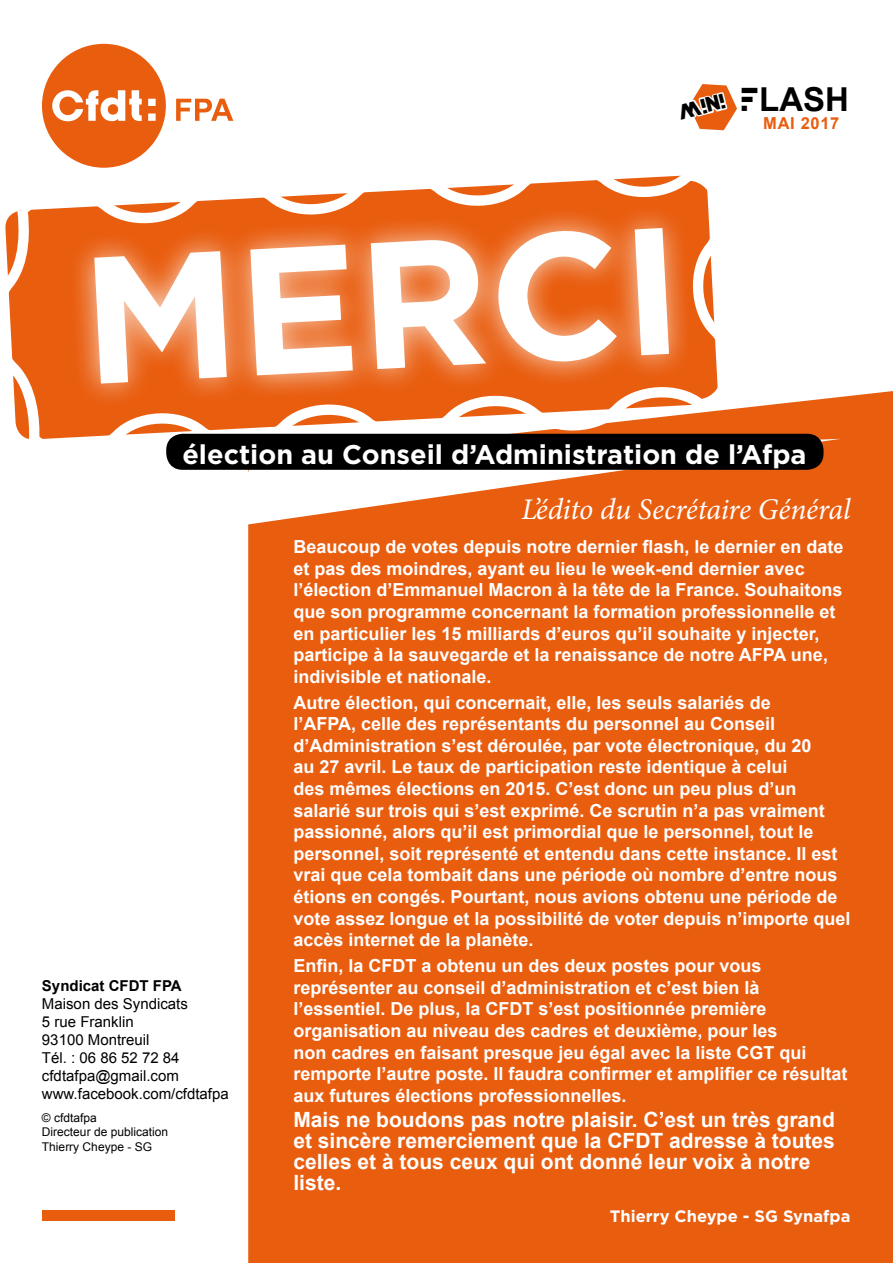
<style>
.page{position:relative;width:893px;height:1263px;background:#fff}
.page>*{position:absolute;margin:0;border:0;box-sizing:border-box;transform-origin:0 0}
.t1{font:700 180px "Gotham";color:#fff}
.t2{font:700 33px "Arial";color:#000}
.t3{font:italic 30px "Minion Pro";letter-spacing:-.01em;color:#fff}
.t4{font:700 27px "Gotham";color:#fff}
.t5{font:700 21px/21px "Arial";color:#fff}
.t6{font:900 condensed 21px "CFDT";color:#000}
.t7{font:700 18px/21.6px "Arial";color:#fff}
.t8{font:700 16.5px "Gotham";color:#fff}
.t9{font:700 16.5px "Arial";letter-spacing:.04em;color:#e95d0f}
.t10{font:15px/18px "Arial";color:#000}
.t11{font:700 15px "Arial";color:#000}
.t12{font:12px/14.4px "Arial";color:#000}
.s1{font-family:"CFDT";font-weight:900;font-stretch:condensed}
</style>
<div class="page">
<svg style="left:690px;top:84px;width:47px;height:46px"></svg>
<svg style="left:42px;top:43px;width:124px;height:104px"></svg>
<div style="left:108px;top:104px;width:10px;height:11px;background:#e95d0f;border-radius:50%"></div>
<svg style="left:176px;top:99px;width:57px;height:22px"></svg>
<div style="left:42px;top:1209px;width:132px;height:11px;background:#e95d0f"></div>
<div style="left:248px;top:391px;width:645px;height:872px;background:#e95d0f"></div>
<svg style="left:248px;top:439px;width:593px;height:88px;fill:#e95d0f"></svg>
<svg style="left:5px;top:147px;width:738px;height:316px"></svg>
<svg style="left:65px;top:198px;width:633px;height:217px;background:#ee854a"></svg>
<div style="left:166px;top:434px;width:657px;height:36px;background:#000;border-radius:16px"></div>
<p class="t6" style="left:675px;top:101px;width:49px;rotate:-14deg">Mini</p>
<h2 class="t2" style="left:740px;top:77px;width:111px"><span class="s1">F</span>LASH</h2>
<p class="t9" style="left:763px;top:112px;width:78px">MAI 2017</p>
<h1 class="t1" style="left:77px;top:217px;width:602px;rotate:-3deg">MERCI</h1>
<h3 class="t4" style="left:182px;top:439px;width:626px">élection au Conseil d’Administration de l’Afpa</h3>
<h3 class="t3" style="left:521px;top:489px;width:330px">L’édito du Secrétaire Général</h3>
<p class="t11" style="left:42px;top:976px;width:141px">Syndicat CFDT FPA</p>
<p class="t10" style="left:42px;top:995px;width:188px">Maison des Syndicats<br>5 rue Franklin<br>93100 Montreuil<br>Tél. : 06 86 52 72 84 cfdtafpa@gmail.com www.facebook.com/cfdtafpa</p>
<p class="t12" style="left:42px;top:1111px;width:128px">© cfdtafpa<br>Directeur de publication<br>Thierry Cheype - SG</p>
<p class="t7" style="left:293px;top:537px;width:552px">Beaucoup de votes depuis notre dernier flash, le dernier en date et pas des moindres, ayant eu lieu le week-end dernier avec l’élection d’Emmanuel Macron à la tête de la France. Souhaitons que son programme concernant la formation professionnelle et en particulier les 15 milliards d’euros qu’il souhaite y injecter, participe à la sauvegarde et la renaissance de notre AFPA une, indivisible et nationale.</p>
<p class="t7" style="left:293px;top:692px;width:559px">Autre élection, qui concernait, elle, les seuls salariés de<br>l’AFPA, celle des représentants du personnel au Conseil d’Administration s’est déroulée, par vote électronique, du 20<br>au 27 avril. Le taux de participation reste identique à celui<br>des mêmes élections en 2015. C’est donc un peu plus d’un salarié sur trois qui s’est exprimé. Ce scrutin n’a pas vraiment passionné, alors qu’il est primordial que le personnel, tout le personnel, soit représenté et entendu dans cette instance. Il est vrai que cela tombait dans une période où nombre d’entre nous étions en congés. Pourtant, nous avions obtenu une période de vote assez longue et la possibilité de voter depuis n’importe quel accès internet de la planète.</p>
<p class="t7" style="left:293px;top:955px;width:556px">Enfin, la CFDT a obtenu un des deux postes pour vous représenter au conseil d’administration et c’est bien là l’essentiel. De plus, la CFDT s’est positionnée première organisation au niveau des cadres et deuxième, pour les<br>non cadres en faisant presque jeu égal avec la liste CGT qui remporte l’autre poste. Il faudra confirmer et amplifier ce résultat aux futures élections professionnelles.</p>
<p class="t5" style="left:293px;top:1110px;width:543px">Mais ne boudons pas notre plaisir. C’est un très grand et sincère remerciement que la CFDT adresse à toutes celles et à tous ceux qui ont donné leur voix à notre liste.</p>
<p class="t8" style="left:610px;top:1207px;width:242px">Thierry Cheype - SG Synafpa</p>
</div>
